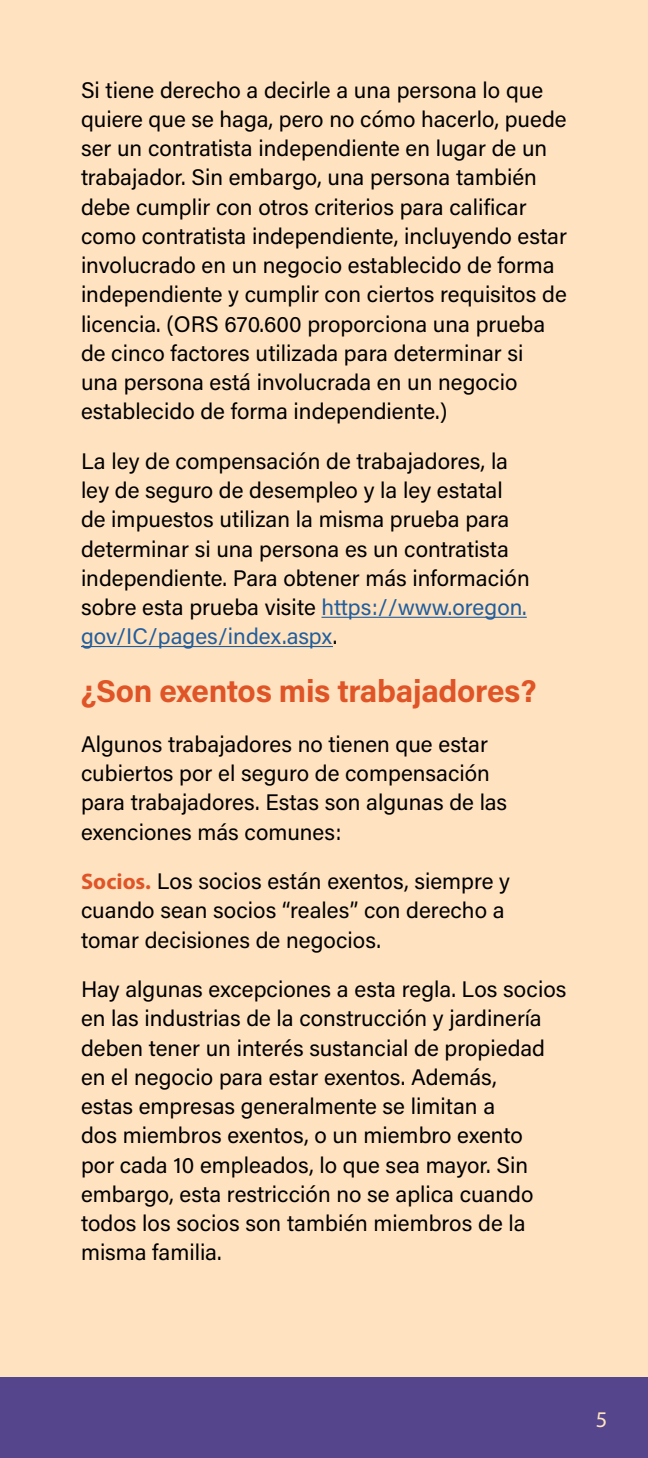
<style>
.page{position:relative;width:648px;height:1458px;background:#ffe3c1}
.page>*{position:absolute;margin:0;border:0;box-sizing:border-box;transform-origin:0 0}
.t1{font:700 31.5px "Acumin Pro";letter-spacing:-.01em;color:#e05527}
.t2{font:22.5px/29.2px "Acumin Pro";color:#000}
.t3{font:22.5px "Myriad Pro";color:#ffe3c1}
.s1{color:#215e9e}
.s2{font-family:"Myriad Pro";font-weight:700;color:#e05527}
</style>
<div class="page">
<div style="left:0;top:1377px;width:648px;height:81px;background:#54458c"></div>
<hr style="left:321px;top:617px;width:206px;height:1px;background:#215e9e">
<hr style="left:81px;top:646px;width:252px;height:1px;background:#215e9e">
<p class="t2" style="left:81px;top:74px;width:488px">Si tiene derecho a decirle a una persona lo que quiere que se haga, pero no cómo hacerlo, puede ser un contratista independiente en lugar de un trabajador. Sin embargo, una persona también debe cumplir con otros criterios para calificar como contratista independiente, incluyendo estar involucrado en un negocio establecido de forma independiente y cumplir con ciertos requisitos de licencia. (ORS 670.600 proporciona una prueba de cinco factores utilizada para determinar si<br>una persona está involucrada en un negocio establecido de forma independiente.)</p>
<p class="t2" style="left:81px;top:445px;width:450px">La ley de compensación de trabajadores, la ley de seguro de desempleo y la ley estatal de impuestos utilizan la misma prueba para determinar si una persona es un contratista independiente. Para obtener más información sobre esta prueba visite <span class="s1">https://www.oregon. gov/IC/pages/index.aspx</span>.</p>
<p class="t1" style="left:81px;top:669px;width:457px">¿Son exentos mis trabajadores?</p>
<p class="t2" style="left:81px;top:728px;width:428px">Algunos trabajadores no tienen que estar cubiertos por el seguro de compensación para trabajadores. Estas son algunas de las exenciones más comunes:</p>
<p class="t2" style="left:81px;top:866px;width:431px"><span class="s2">Socios.</span> Los socios están exentos, siempre y cuando sean socios “reales” con derecho a tomar decisiones de negocios.</p>
<p class="t2" style="left:81px;top:974px;width:487px">Hay algunas excepciones a esta regla. Los socios en las industrias de la construcción y jardinería deben tener un interés sustancial de propiedad en el negocio para estar exentos. Además,<br>estas empresas generalmente se limitan a<br>dos miembros exentos, o un miembro exento<br>por cada 10 empleados, lo que sea mayor. Sin embargo, esta restricción no se aplica cuando todos los socios son también miembros de la misma familia.</p>
<p class="t3" style="left:596px;top:1406px;width:13px">5</p>
</div>
